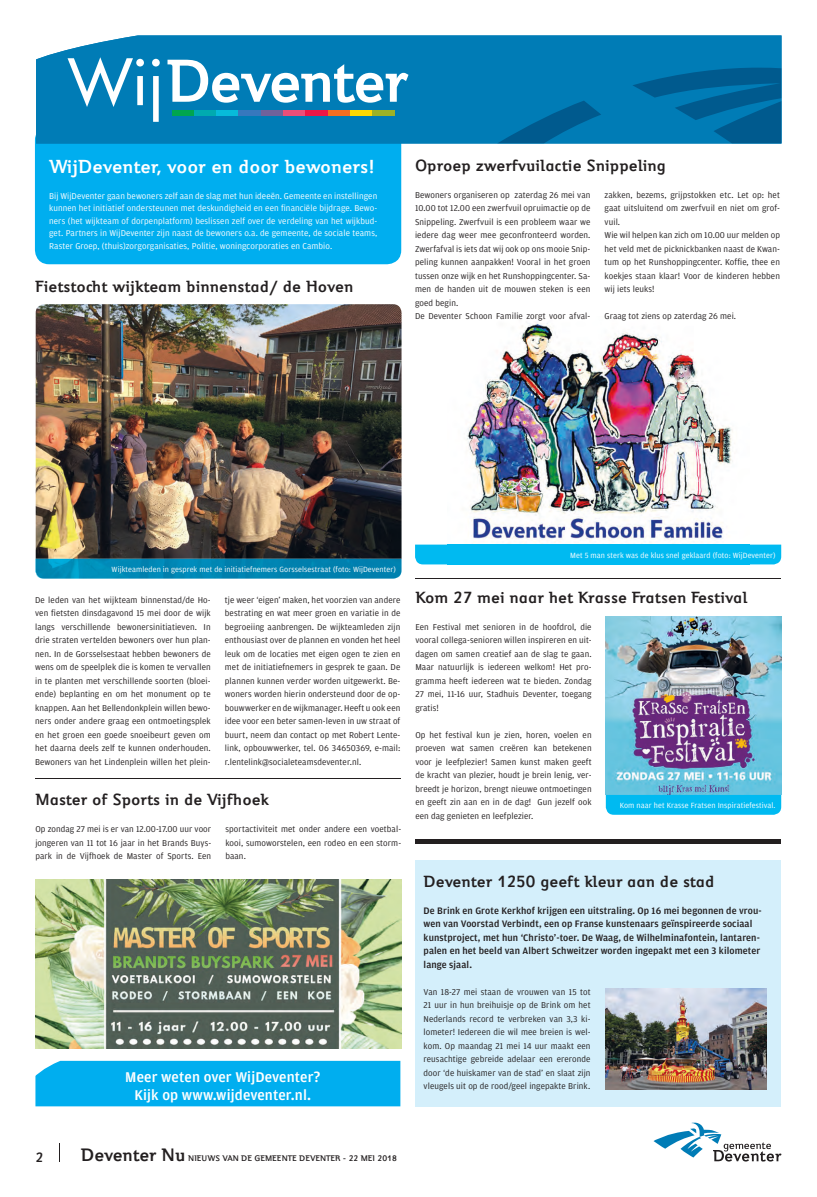
<style>
.page{position:relative;width:817px;height:1197px;background:#fff}
.page>*{position:absolute;margin:0;border:0;box-sizing:border-box;transform-origin:0 0}
.t1{font:700 21px "Jeunesse";color:#fff}
.t2{font:700 20px "Jeunesse";letter-spacing:-.005em;color:#231f20}
.t3{font:700 18px "Jeunesse";color:#231f20}
.t4{font:500 15px/17.5px "Amplitude";letter-spacing:.01em;color:#fff;text-align:center}
.t5{font:700 15px "Jeunesse";color:#231f20}
.t6{font:500 10px/13.5px "Amplitude";letter-spacing:.01em;color:#231f20}
.t7{font:9px/13.5px "Amplitude";letter-spacing:.01em;color:#231f20;text-align:justify}
.t8{font:9px/12.5px "Amplitude";letter-spacing:.01em;color:#fff;text-align:justify}
.t9{font:700 9px "Jeunesse";color:#231f20}
.t10{font:8px "Amplitude";letter-spacing:.01em;color:#fff}
</style>
<div class="page">
<svg style="left:653px;top:1122px;width:128px;height:39px"></svg>
<svg style="left:59px;top:1143px;width:1px;height:18px"></svg>
<img style="left:605px;top:616px;width:176px;height:178px">
<img style="left:467px;top:322px;width:266px;height:222px">
<img style="left:36px;top:304px;width:365px;height:254px">
<div style="left:415px;top:544px;width:366px;height:20px;background:#00baf1"></div>
<div style="left:605px;top:794px;width:176px;height:20px;background:#00baf1"></div>
<svg style="left:35px;top:558px;width:366px;height:20px;background:#0485b0"></svg>
<div style="left:35px;top:126px;width:366px;height:138px;background:#00aeef;border-radius:14px"></div>
<div style="left:36px;top:35px;width:745px;height:108px;background:#007cb6"></div>
<svg style="left:497px;top:68px;width:284px;height:75px;background:#0070a8"></svg>
<svg style="left:57px;top:57px;width:351px;height:79px"></svg>
<div style="left:35px;top:1060px;width:365px;height:46px;background:#00aeef"></div>
<hr style="left:415px;top:578px;width:365px;height:1px;background:#231f20">
<hr style="left:415px;top:839px;width:365px;height:4px;background:#231f20">
<hr style="left:35px;top:777px;width:365px;height:1px;background:#231f20">
<img style="left:35px;top:879px;width:366px;height:168px">
<div style="left:415px;top:860px;width:365px;height:246px;background:#d4effb"></div>
<img style="left:605px;top:988px;width:161px;height:101px">
<h1 class="t1" style="left:49px;top:154px;width:327px">WijDeventer, voor en door bewoners!</h1>
<p class="t8" style="left:49px;top:189px;width:329px">Bij WijDeventer gaan bewoners zelf aan de slag met hun ideeën. Gemeente en instellingen kunnen het initiatief ondersteunen met deskundigheid en een financiële bijdrage. Bewo&shy;ners (het wijkteam of dorpenplatform) beslissen zelf over de verdeling van het wijkbud&shy;get. Partners in WijDeventer zijn naast de bewoners o.a. de gemeente, de sociale teams, Raster Groep, (thuis)zorgorganisaties, Politie, woningcorporaties en Cambio.</p>
<h3 class="t3" style="left:35px;top:276px;width:320px">Fietstocht wijkteam binnenstad/ de Hoven</h3>
<h3 class="t3" style="left:415px;top:155px;width:252px">Oproep zwerfvuilactie Snippeling</h3>
<p class="t7" style="left:415px;top:188px;width:177px;text-align:left">Bewoners organiseren op zaterdag 26 mei van 10.00 tot 12.00 een zwerfvuil opruimactie op de Snippeling. Zwerfvuil is een probleem waar we iedere dag weer mee geconfronteerd worden.<br>Zwerfafval is iets dat wij ook op ons mooie Snip&shy;peling kunnen aanpakken! Vooral in het groen tussen onze wijk en het Runshoppingcenter. Sa&shy;men de handen uit de mouwen steken is een goed begin.<br>De Deventer Schoon Familie zorgt voor afval-</p>
<p class="t7" style="left:604px;top:188px;width:177px;text-align:left">zakken, bezems, grijpstokken etc. Let op: het gaat uitsluitend om zwerfvuil en niet om grof&shy;vuil.<br>Wie wil helpen kan zich om 10.00 uur melden op het veld met de picknickbanken naast de Kwan&shy;tum op het Runshoppingcenter. Koffie, thee en koekjes staan klaar! Voor de kinderen hebben wij iets leuks!</p>
<p class="t7" style="left:604px;top:309px;width:133px">Graag tot ziens op zaterdag 26 mei.</p>
<p class="t10" style="left:112px;top:564px;width:285px">Wijkteamleden in gesprek met de initiatiefnemers Gorsselsestraat (foto: WijDeventer)</p>
<p class="t7" style="left:35px;top:593px;width:177px">De leden van het wijkteam binnenstad/de Ho&shy;ven fietsten dinsdagavond 15 mei door de wijk langs verschillende bewonersinitiatieven. In drie straten vertelden bewoners over hun plan&shy;nen. In de Gorsselsestaat hebben bewoners de wens om de speelplek die is komen te vervallen in te planten met verschillende soorten (bloei&shy;ende) beplanting en om het monument op te knappen. Aan het Bellendonkplein willen bewo&shy;ners onder andere graag een ontmoetingsplek en het groen een goede snoeibeurt geven om het daarna deels zelf te kunnen onderhouden.<br>Bewoners van het Lindenplein willen het plein-</p>
<p class="t7" style="left:225px;top:593px;width:177px">tje weer ‘eigen’ maken, het voorzien van andere bestrating en wat meer groen en variatie in de begroeiing aanbrengen. De wijkteamleden zijn enthousiast over de plannen en vonden het heel leuk om de locaties met eigen ogen te zien en met de initiatiefnemers in gesprek te gaan. De plannen kunnen verder worden uitgewerkt. Be&shy;woners worden hierin ondersteund door de op&shy;bouwwerker en de wijkmanager. Heeft u ook een idee voor een beter samen-leven in uw straat of buurt, neem dan contact op met Robert Lente&shy;link, opbouwwerker, tel. 06 34650369, e-mail: r.lentelink@socialeteamsdeventer.nl.</p>
<h3 class="t3" style="left:35px;top:789px;width:235px">Master of Sports in de Vijfhoek</h3>
<p class="t7" style="left:35px;top:822px;width:177px">Op zondag 27 mei is er van 12.00-17.00 uur voor jongeren van 11 tot 16 jaar in het Brands Buys&shy;park in de Vijfhoek de Master of Sports. Een</p>
<p class="t7" style="left:225px;top:822px;width:177px">sportactiviteit met onder andere een voetbal&shy;kooi, sumoworstelen, een rodeo en een storm&shy;baan.</p>
<h3 class="t4" style="left:125px;top:1068px;width:196px">Meer weten over WijDeventer?<br>Kijk op www.wijdeventer.nl.</h3>
<p class="t10" style="left:570px;top:550px;width:207px">Met 5 man sterk was de klus snel geklaard (foto: WijDeventer)</p>
<h3 class="t3" style="left:415px;top:587px;width:333px">Kom 27 mei naar het Krasse Fratsen Festival</h3>
<p class="t7" style="left:415px;top:620px;width:178px">Een Festival met senioren in de hoofdrol, die vooral collega-senioren willen inspireren en uit&shy;dagen om samen creatief aan de slag te gaan.<br>Maar natuurlijk is iedereen welkom! Het pro&shy;gramma heeft iedereen wat te bieden. Zondag 27 mei, 11-16 uur, Stadhuis Deventer, toegang gratis!</p>
<p class="t7" style="left:415px;top:728px;width:178px">Op het festival kun je zien, horen, voelen en proeven wat samen creëren kan betekenen voor je leefplezier! Samen kunst maken geeft de kracht van plezier, houdt je brein lenig, ver&shy;breedt je horizon, brengt nieuwe ontmoetingen en geeft zin aan en in de dag! Gun jezelf ook een dag genieten en leefplezier.</p>
<p class="t10" style="left:619px;top:800px;width:157px">Kom naar het Krasse Fratsen Inspiratiefestival.</p>
<h3 class="t3" style="left:423px;top:870px;width:292px">Deventer 1250 geeft kleur aan de stad</h3>
<p class="t6" style="left:423px;top:903px;width:339px">De Brink en Grote Kerkhof krijgen een uitstraling. Op 16 mei begonnen de vrou&shy;wen van Voorstad Verbindt, een op Franse kunstenaars geïnspireerde sociaal kunstproject, met hun ‘Christo’-toer. De Waag, de Wilhelminafontein, lantaren&shy;palen en het beeld van Albert Schweitzer worden ingepakt met een 3 kilometer lange sjaal.</p>
<p class="t7" style="left:423px;top:984px;width:168px">Van 18-27 mei staan de vrouwen van 15 tot 21 uur in hun breihuisje op de Brink om het Nederlands record te verbreken van 3,3 ki&shy;lometer! Iedereen die wil mee breien is wel&shy;kom. Op maandag 21 mei 14 uur maakt een reusachtige gebreide adelaar een ereronde door ‘de huiskamer van de stad’ en slaat zijn vleugels uit op de rood/geel ingepakte Brink.</p>
<h3 class="t5" style="left:35px;top:1148px;width:10px">2</h3>
<h2 class="t2" style="left:81px;top:1143px;width:106px">Deventer Nu</h2>
<p class="t9" style="left:188px;top:1153px;width:210px">NIEUWS VAN DE GEMEENTE DEVENTER - 22 MEI 2018</p>
</div>
